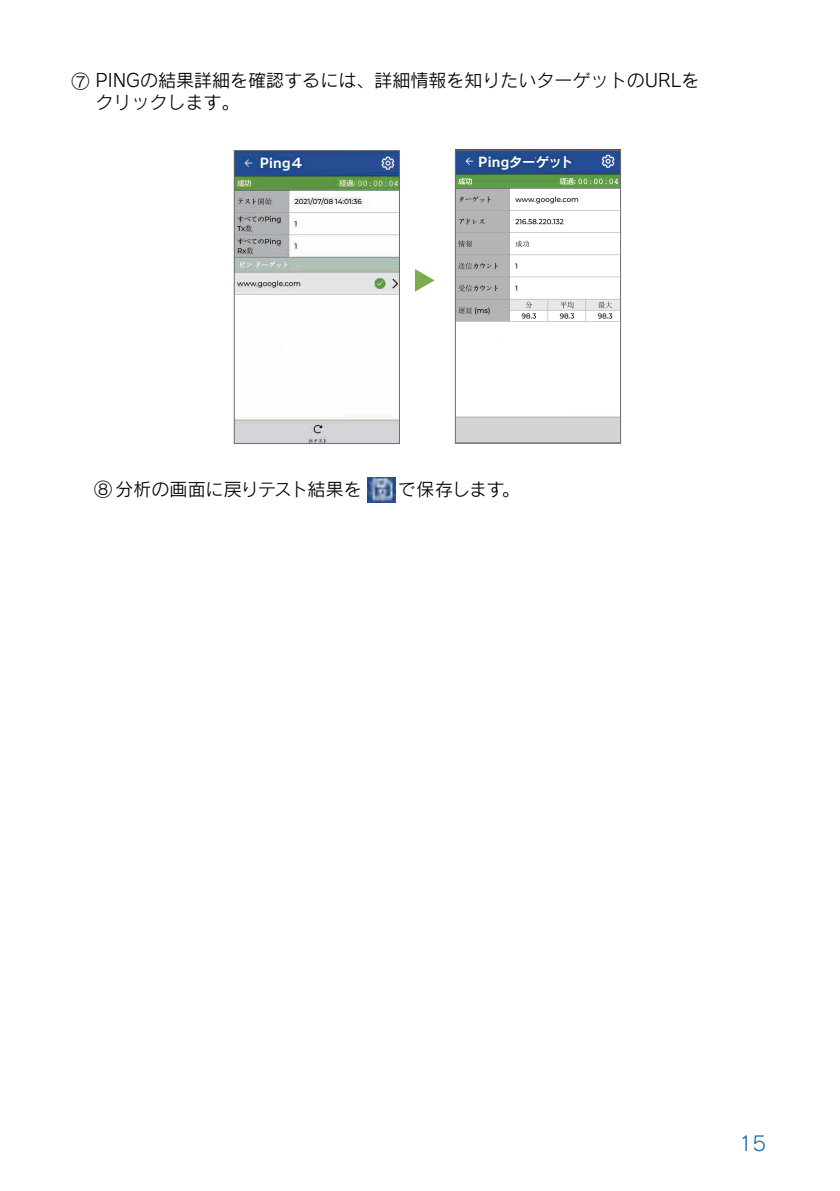
<style>
.page{position:relative;width:840px;height:1191px;background:#fff}
.page>*{position:absolute;margin:0;border:0;box-sizing:border-box;transform-origin:0 0}
.t1{font:20px "Rodin Pro M";color:#1e6dad}
.t2{font:18px/21.6px "Rodin Pro M";color:#030303}
.t3{font:13.2px "Rodin Pro B";letter-spacing:.015em;color:#fff}
</style>
<div class="page">
<img style="left:236px;top:152px;width:161px;height:290px">
<div style="left:234px;top:150px;width:165px;height:294px;border:1px solid #6c6d70"></div>
<img style="left:456px;top:152px;width:162px;height:290px">
<div style="left:454px;top:150px;width:166px;height:294px;border:1px solid #6c6d70"></div>
<svg style="left:415px;top:269px;width:19px;height:23px"></svg>
<img style="left:367px;top:477px;width:28px;height:25px">
<svg style="left:255px;top:150px;width:52px;height:36px;background:#325f77"></svg>
<svg style="left:473px;top:149px;width:106px;height:37px;background:#376576"></svg>
<p class="t2" style="left:95px;top:69px;width:605px;text-indent:-24px">⑦ PINGの結果詳細を確認するには、詳細情報を知りたいターゲットのURLをクリックします。</p>
<p class="t3" style="left:259px;top:154px;width:45px">Ping４</p>
<p class="t3" style="left:478px;top:153px;width:96px">Pingターゲット</p>
<p class="t2" style="left:94px;top:478px;width:427px">⑧ 分析の画面に戻りテスト結果を　　で保存します。</p>
<p class="t1" style="left:738px;top:1130px;width:29px">15</p>
</div>
